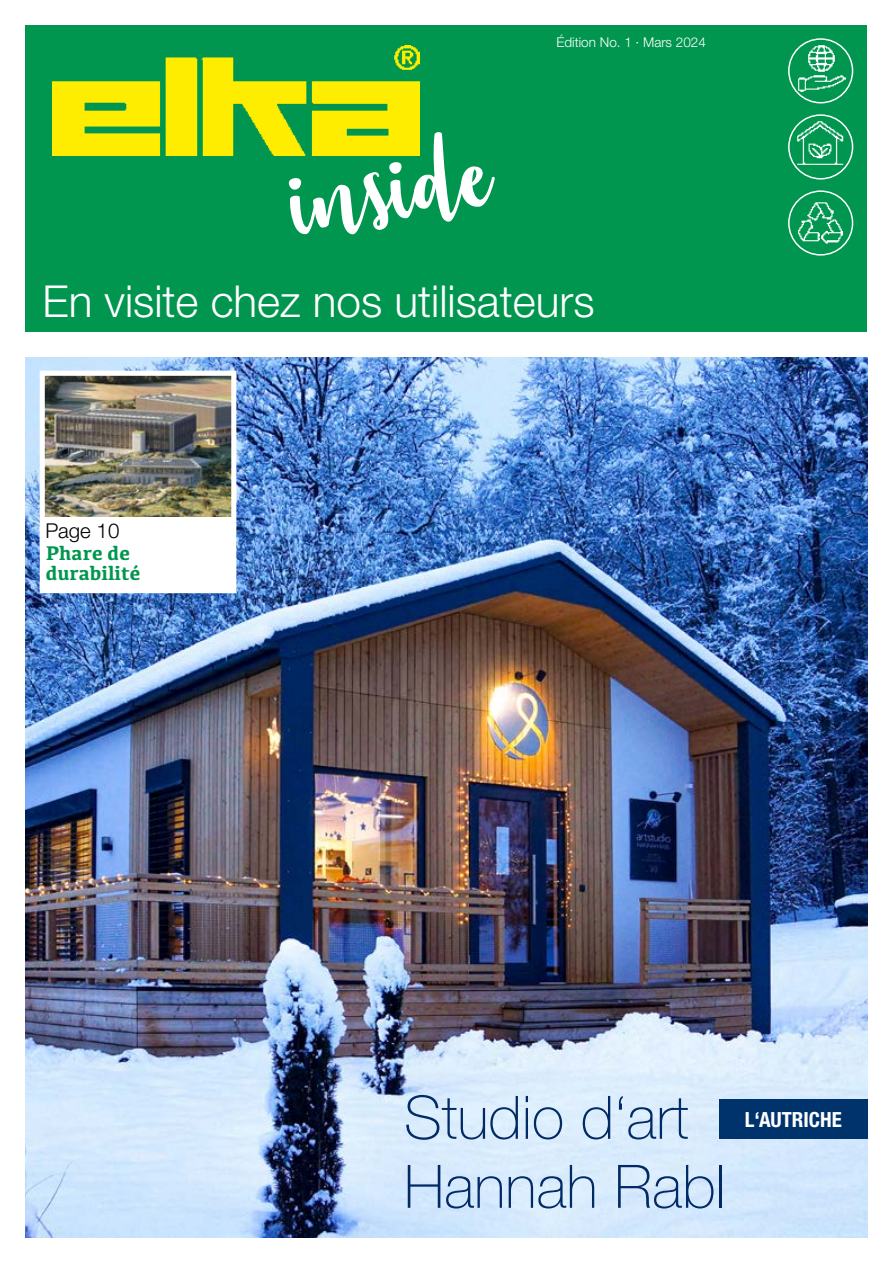
<style>
.page{position:relative;width:893px;height:1263px;background:#fff}
.page>*{position:absolute;margin:0;border:0;box-sizing:border-box;transform-origin:0 0}
.t1{font:132.9px "Strawberry Blossom";color:#fff}
.t2{font:100 60px/69px "Helvetica Neue LT Pro";color:#022a65}
.t3{font:300 44.1px "Helvetica Neue LT Pro";color:#fff}
.t4{font:700 condensed 20.85px "Helvetica Neue LT Pro";color:#fff}
.t5{font:700 20.55px/20.5px "Kefa";color:#00964f}
.t6{font:300 20.55px "Helvetica Neue LT Pro";color:#000}
.t7{font:300 13.5px "Helvetica Neue LT Pro";color:#fff}
</style>
<div class="page">
<img style="left:26px;top:357px;width:841px;height:880px">
<div style="left:26px;top:26px;width:841px;height:306px;background:#00964f"></div>
<img style="left:797px;top:44px;width:49px;height:49px">
<div style="left:788px;top:38px;width:65px;height:65px;border:1px solid #fff;border-radius:50%"></div>
<img style="left:797px;top:119px;width:46px;height:46px">
<div style="left:788px;top:114px;width:65px;height:66px;border:1px solid #fff;border-radius:50%"></div>
<img style="left:797px;top:201px;width:46px;height:45px">
<div style="left:788px;top:190px;width:65px;height:66px;border:1px solid #fff;border-radius:50%"></div>
<img style="left:52px;top:45px;width:367px;height:110px">
<div style="left:719px;top:1100px;width:148px;height:39px;background:#00336c"></div>
<div style="left:42px;top:373px;width:192px;height:218px;background:#fff"></div>
<img style="left:46px;top:377px;width:184px;height:140px">
<div style="left:40px;top:371px;width:196px;height:222px;border:5px solid #fff"></div>
<h1 class="t1" style="left:279px;top:138px;width:205px;rotate:-9deg">inside</h1>
<p class="t7" style="left:557px;top:34px;width:151px">Édition No. 1 · Mars 2024</p>
<p class="t3" style="left:43px;top:274px;width:554px">En visite chez nos utilisateurs</p>
<p class="t6" style="left:45px;top:518px;width:76px">Page 10</p>
<p class="t5" style="left:46px;top:541px;width:96px">Phare de durabilité</p>
<h2 class="t2" style="left:404px;top:1083px;width:323px">Studio d‘art<br>Hannah Rabl</h2>
<p class="t4" style="left:745px;top:1107px;width:99px">L‘AUTRICHE</p>
</div>
